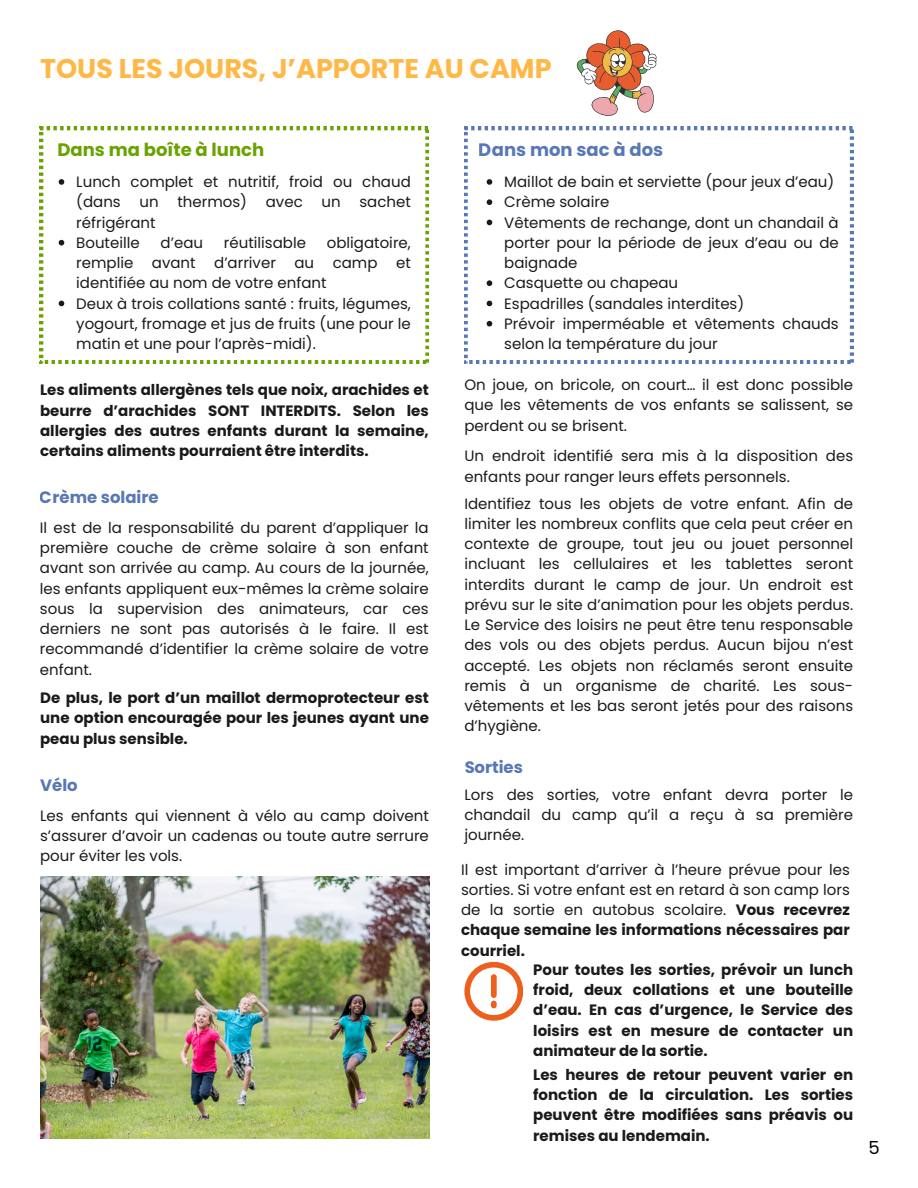
<style>
.page{position:relative;width:918px;height:1188px;background:#fff}
.page>*{position:absolute;margin:0;border:0;box-sizing:border-box;transform-origin:0 0}
.t1{font:700 27px "Poppins";color:#ffb846}
.t2{font:700 18px "Poppins";color:#6aa200}
.t3{font:700 18px "Poppins";color:#00328f}
.t4{font:18px "Poppins";color:#000}
.t5{font:700 16.5px "Poppins";color:#00328f}
.t6{font:15px/20.2px "Poppins";color:#1c191a;text-align:justify}
.t7{font:700 15px/20.2px "Poppins";color:#1c191a;text-align:justify}
.s1{font-weight:700}
</style>
<div class="page">
<svg style="left:40px;top:127px;width:389px;height:236px"></svg>
<svg style="left:464px;top:127px;width:389px;height:236px"></svg>
<svg style="left:464px;top:962px;width:59px;height:58px"></svg>
<div style="left:491px;top:974px;width:6px;height:24px;background:#ed5f1e;border-radius:3px"></div>
<div style="left:491px;top:1001px;width:6px;height:7px;background:#ed5f1e;border-radius:3px"></div>
<img style="left:40px;top:876px;width:389px;height:263px">
<svg style="left:59px;top:179px;width:5px;height:6px"></svg>
<svg style="left:59px;top:240px;width:5px;height:6px"></svg>
<svg style="left:59px;top:301px;width:5px;height:5px"></svg>
<svg style="left:487px;top:179px;width:5px;height:6px"></svg>
<svg style="left:487px;top:199px;width:5px;height:6px"></svg>
<svg style="left:487px;top:220px;width:5px;height:5px"></svg>
<svg style="left:487px;top:280px;width:5px;height:6px"></svg>
<svg style="left:487px;top:301px;width:5px;height:5px"></svg>
<svg style="left:487px;top:321px;width:5px;height:6px"></svg>
<svg style="left:576px;top:30px;width:81px;height:86px"></svg>
<p class="t1" style="left:40px;top:50px;width:513px">TOUS LES JOURS, J’APPORTE AU CAMP</p>
<h1 class="t2" style="left:58px;top:137px;width:208px">Dans ma boîte à lunch</h1>
<h2 class="t6" style="left:76px;top:172px;width:336px">Lunch complet et nutritif, froid ou chaud (dans un thermos) avec un sachet réfrigérant</h2>
<p class="t6" style="left:76px;top:232px;width:65px">Bouteille</p>
<p class="t6" style="left:161px;top:232px;width:44px">d’eau</p>
<p class="t6" style="left:224px;top:232px;width:84px">réutilisable</p>
<p class="t6" style="left:76px;top:232px;width:336px;text-indent:251px">obligatoire, remplie avant d’arriver au camp et identifiée au nom de votre enfant</p>
<p class="t6" style="left:76px;top:293px;width:336px">Deux à trois collations santé : fruits, légumes, yogourt, fromage et jus de fruits (une pour le matin et une pour l’après-midi).</p>
<p class="t7" style="left:40px;top:380px;width:390px">Les aliments allergènes tels que noix, arachides et beurre d’arachides SONT INTERDITS. Selon les allergies des autres enfants durant la semaine, certains aliments pourraient être interdits.</p>
<p class="t5" style="left:40px;top:486px;width:120px">Crème solaire</p>
<h2 class="t6" style="left:40px;top:518px;width:390px">Il est de la responsabilité du parent d’appliquer la première couche de crème solaire à son enfant avant son arrivée au camp. Au cours de la journée, les enfants appliquent eux-mêmes la crème solaire sous la supervision des animateurs, car ces derniers ne sont pas autorisés à le faire. Il est recommandé d’identifier la crème solaire de votre enfant.</h2>
<p class="t7" style="left:40px;top:688px;width:390px">De plus, le port d’un maillot dermoprotecteur est une option encouragée pour les jeunes ayant une peau plus sensible.</p>
<p class="t5" style="left:40px;top:774px;width:39px">Vélo</p>
<p class="t6" style="left:40px;top:805px;width:390px">Les enfants qui viennent à vélo au camp doivent s’assurer d’avoir un cadenas ou toute autre serrure pour éviter les vols.</p>
<p class="t3" style="left:479px;top:137px;width:186px">Dans mon sac à dos</p>
<h2 class="t6" style="left:504px;top:172px;width:332px">Maillot de bain et serviette (pour jeux d’eau)</h2>
<p class="t6" style="left:504px;top:192px;width:107px">Crème solaire</p>
<p class="t6" style="left:504px;top:212px;width:336px">Vêtements de rechange, dont un chandail à porter pour la période de jeux d’eau ou de baignade</p>
<p class="t6" style="left:504px;top:273px;width:175px">Casquette ou chapeau</p>
<p class="t6" style="left:504px;top:293px;width:242px">Espadrilles (sandales interdites)</p>
<p class="t6" style="left:504px;top:313px;width:336px">Prévoir imperméable et vêtements chauds selon la température du jour</p>
<p class="t6" style="left:464px;top:375px;width:390px">On joue, on bricole, on court… il est donc possible que les vêtements de vos enfants se salissent, se perdent ou se brisent.</p>
<p class="t6" style="left:464px;top:446px;width:390px">Un endroit identifié sera mis à la disposition des enfants pour ranger leurs effets personnels.</p>
<h4 class="t6" style="left:464px;top:493px;width:390px">Identifiez tous les objets de votre enfant. Afin de limiter les nombreux conflits que cela peut créer en contexte de groupe, tout jeu ou jouet personnel incluant les cellulaires et les tablettes seront interdits durant le camp de jour. Un endroit est prévu sur le site d’animation pour les objets perdus.<br>Le Service des loisirs ne peut être tenu responsable des vols ou des objets perdus. Aucun bijou n’est accepté. Les objets non réclamés seront ensuite remis à un organisme de charité. Les sous&shy;vêtements et les bas seront jetés pour des raisons d’hygiène.</h4>
<p class="t5" style="left:464px;top:755px;width:60px">Sorties</p>
<h4 class="t6" style="left:464px;top:784px;width:390px">Lors des sorties, votre enfant devra porter le chandail du camp qu’il a reçu à sa première journée.</h4>
<h2 class="t6" style="left:461px;top:859px;width:390px">Il est important d’arriver à l’heure prévue pour les sorties. Si votre enfant est en retard à son camp lors de la sortie en autobus scolaire. <span class="s1">Vous recevrez chaque semaine les informations nécessaires par courriel.</span></h2>
<p class="t7" style="left:533px;top:960px;width:321px">Pour toutes les sorties, prévoir un lunch froid, deux collations et une bouteille d’eau. En cas d’urgence, le Service des loisirs est en mesure de contacter un animateur de la sortie.</p>
<p class="t7" style="left:533px;top:1065px;width:321px">Les heures de retour peuvent varier en fonction de la circulation. Les sorties peuvent être modifiées sans préavis ou remises au lendemain.</p>
<p class="t4" style="left:868px;top:1135px;width:13px">5</p>
</div>
